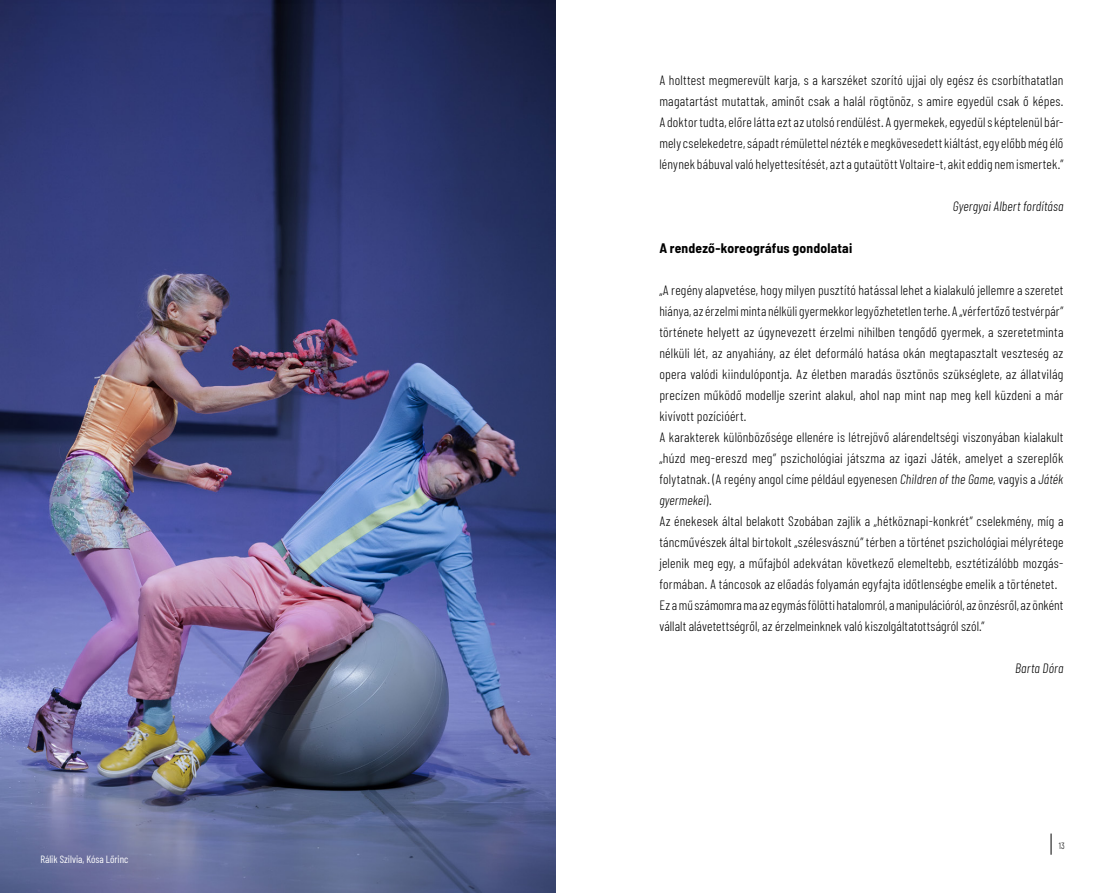
<style>
.page{position:relative;width:1106px;height:893px;background:#fff}
.page>*{position:absolute;margin:0;border:0;box-sizing:border-box;transform-origin:0 0}
.t1{font:300 13.5px/21px "Barlow Condensed";letter-spacing:.015em;color:#000;text-align:justify}
.t2{font:italic 300 13.5px "Barlow Condensed";letter-spacing:.01em;color:#000}
.t3{font:700 semi-condensed 13.5px "Barlow";letter-spacing:.015em;color:#000}
.t4{font:10.5px "Barlow Condensed";color:#fff}
.t5{font:300 9px "Barlow Condensed";color:#000}
.s1{font-style:italic}
</style>
<div class="page">
<svg style="left:1050px;top:833px;width:1px;height:22px"></svg>
<img style="left:0;top:0;width:556px;height:893px">
<p class="t4" style="left:40px;top:852px;width:89px">Rálik Szilvia, Kósa Lőrinc</p>
<p class="t1" style="left:659px;top:69px;width:405px">A holttest megmerevült karja, s a karszéket szorító ujjai oly egész és csorbíthatatlan magatartást mutattak, aminőt csak a halál rögtönöz, s amire egyedül csak ő képes.<br>A doktor tudta, előre látta ezt az utolsó rendülést. A gyermekek, egyedül s képtelenül bár&shy;mely cselekedetre, sápadt rémülettel nézték e megkövesedett kiáltást, egy előbb még élő lénynek bábuval való helyettesítését, azt a gutaütött Voltaire-t, akit eddig nem ismertek.”</p>
<p class="t2" style="left:952px;top:198px;width:112px">Gyergyai Albert fordítása</p>
<p class="t3" style="left:659px;top:238px;width:194px">A rendező-koreográfus gondolatai</p>
<p class="t1" style="left:659px;top:279px;width:405px;text-align:left">„A regény alapvetése, hogy milyen pusztító hatással lehet a kialakuló jellemre a szeretet hiánya, az érzelmi minta nélküli gyermekkor legyőzhetetlen terhe. A „vérfertőző testvérpár” története helyett az úgynevezett érzelmi nihilben tengődő gyermek, a szeretetminta nélküli lét, az anyahiány, az élet deformáló hatása okán megtapasztalt veszteség az opera valódi kiindulópontja. Az életben maradás ösztönös szükséglete, az állatvilág precízen működő modellje szerint alakul, ahol nap mint nap meg kell küzdeni a már kivívott pozícióért.<br>A karakterek különbözősége ellenére is létrejövő alárendeltségi viszonyában kialakult „húzd meg-ereszd meg” pszichológiai játszma az igazi Játék, amelyet a szereplők folytatnak. (A regény angol címe például egyenesen <span class="s1">Children of the Game</span>, vagyis a <span class="s1">Játék gyermekei</span>).<br>Az énekesek által belakott Szobában zajlik a „hétköznapi-konkrét” cselekmény, míg a táncművészek által birtokolt „szélesvásznú” térben a történet pszichológiai mélyrétege jelenik meg egy, a műfajból adekvátan következő elemeltebb, esztétizálóbb mozgás&shy;formában. A táncosok az előadás folyamán egyfajta időtlenségbe emelik a történetet.<br>Ez a mű számomra ma az egymás fölötti hatalomról, a manipulációról, az önzésről, az önként vállalt alávetettségről, az érzelmeinknek való kiszolgáltatottságról szól.”</p>
<p class="t2" style="left:1015px;top:660px;width:50px">Barta Dóra</p>
<p class="t5" style="left:1059px;top:839px;width:7px">31 1</p>
</div>
